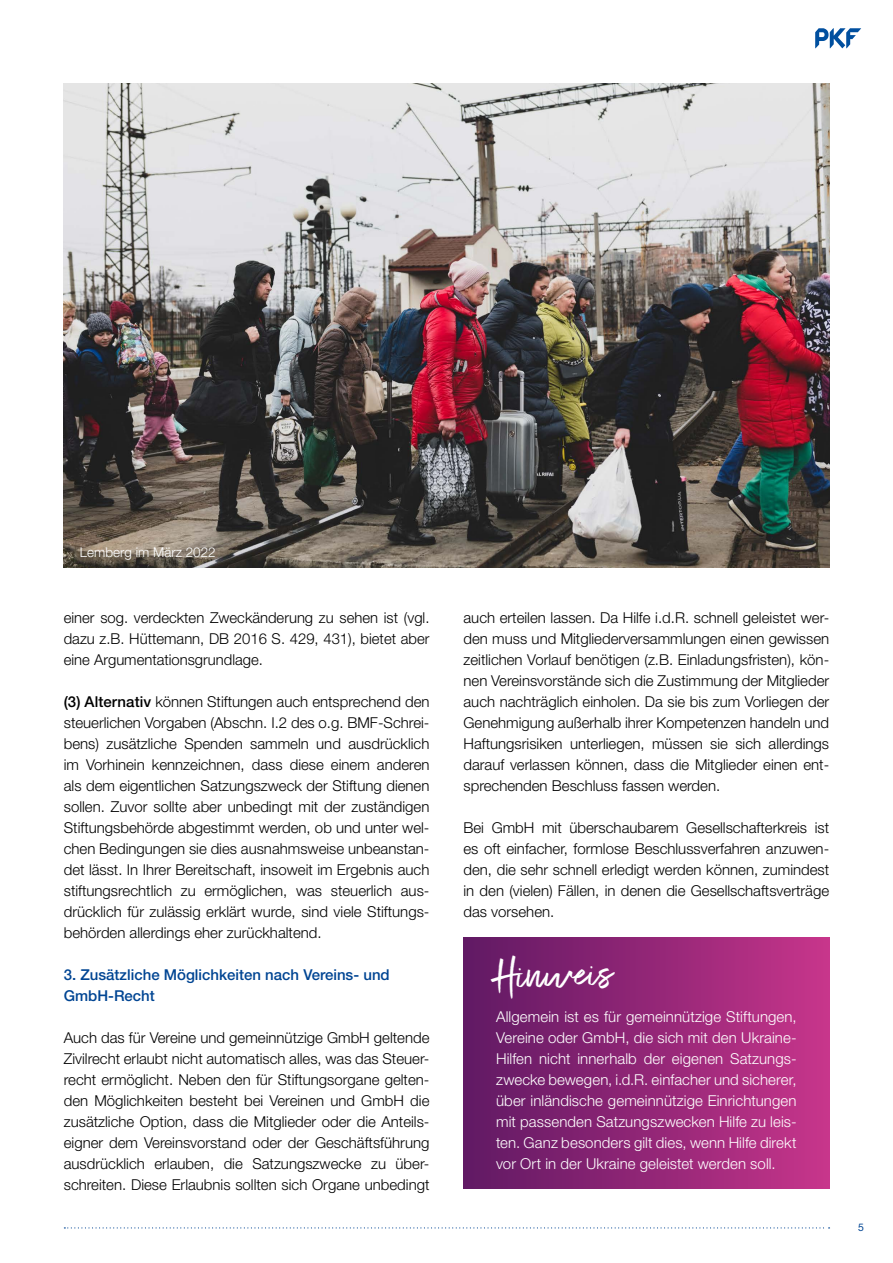
<style>
.page{position:relative;width:893px;height:1263px;background:#fff}
.page>*{position:absolute;margin:0;border:0;box-sizing:border-box;transform-origin:0 0}
.t1{font:46.5px "Exceptional";color:#fff}
.t2{font:300 15px/21px "Helvetica Neue LT";color:#000;text-align:justify}
.t3{font:300 15px/21px "Helvetica Neue LT";letter-spacing:.005em;color:#fff;text-align:justify}
.t4{font:500 15px/21px "Helvetica Neue LT";color:#014593}
.t5{font:300 13.5px "Helvetica Neue LT";color:#fff}
.t6{font:10.5px "Helvetica Neue LT";color:#014593}
.s1{font-weight:500}
</style>
<div class="page">
<svg style="left:815px;top:28px;width:46px;height:20px"></svg>
<svg style="left:64px;top:1227px;width:766px;height:1px"></svg>
<img style="left:64px;top:83px;width:765px;height:485px">
<div style="left:463px;top:938px;width:366px;height:250px;background:linear-gradient(to right,#5f1963,#c6358a)"></div>
<p class="t5" style="left:80px;top:544px;width:137px">Lemberg im März 2022</p>
<p class="t2" style="left:64px;top:606px;width:367px">einer sog. verdeckten Zweckänderung zu sehen ist (vgl. dazu z.B. Hüttemann, DB 2016 S. 429, 431), bietet aber eine Argumentationsgrundlage.</p>
<p class="t2" style="left:64px;top:690px;width:367px"><span class="s1">(3) Alternativ</span> können Stiftungen auch entsprechend den steuerlichen Vorgaben (Abschn. I.2 des o.g. BMF-Schrei&shy;bens) zusätzliche Spenden sammeln und ausdrücklich im Vorhinein kennzeichnen, dass diese einem anderen als dem eigentlichen Satzungszweck der Stiftung dienen sollen. Zuvor sollte aber unbedingt mit der zuständigen Stiftungsbehörde abgestimmt werden, ob und unter wel&shy;chen Bedingungen sie dies ausnahmsweise unbeanstan&shy;det lässt. In Ihrer Bereitschaft, insoweit im Ergebnis auch stiftungsrechtlich zu ermöglichen, was steuerlich aus&shy;drücklich für zulässig erklärt wurde, sind viele Stiftungs&shy;behörden allerdings eher zurückhaltend.</p>
<p class="t4" style="left:64px;top:964px;width:327px">3. Zusätzliche Möglichkeiten nach Vereins- und<br>GmbH-Recht</p>
<p class="t2" style="left:64px;top:1026px;width:367px">Auch das für Vereine und gemeinnützige GmbH geltende Zivilrecht erlaubt nicht automatisch alles, was das Steuer&shy;recht ermöglicht. Neben den für Stiftungsorgane gelten&shy;den Möglichkeiten besteht bei Vereinen und GmbH die zusätzliche Option, dass die Mitglieder oder die Anteils&shy;eigner dem Vereinsvorstand oder der Geschäftsführung ausdrücklich erlauben, die Satzungszwecke zu über&shy;schreiten. Diese Erlaubnis sollten sich Organe unbedingt</p>
<p class="t2" style="left:463px;top:606px;width:367px">auch erteilen lassen. Da Hilfe i.d.R. schnell geleistet wer&shy;den muss und Mitgliederversammlungen einen gewissen zeitlichen Vorlauf benötigen (z.B. Einladungsfristen), kön&shy;nen Vereinsvorstände sich die Zustimmung der Mitglieder auch nachträglich einholen. Da sie bis zum Vorliegen der Genehmigung außerhalb ihrer Kompetenzen handeln und Haftungsrisiken unterliegen, müssen sie sich allerdings darauf verlassen können, dass die Mitglieder einen ent&shy;sprechenden Beschluss fassen werden.</p>
<p class="t2" style="left:463px;top:816px;width:367px">Bei GmbH mit überschaubarem Gesellschafterkreis ist es oft einfacher, formlose Beschlussverfahren anzuwen&shy;den, die sehr schnell erledigt werden können, zumindest in den (vielen) Fällen, in denen die Gesellschaftsverträge das vorsehen.</p>
<h1 class="t1" style="left:495px;top:942px;width:119px;rotate:-2deg">Hinweis</h1>
<p class="t3" style="left:496px;top:1006px;width:302px">Allgemein ist es für gemeinnützige Stiftungen, Vereine oder GmbH, die sich mit den Ukraine-Hilfen nicht innerhalb der eigenen Satzungs&shy;zwecke bewegen, i.d.R. einfacher und sicherer, über inländische gemeinnützige Einrichtungen mit passenden Satzungszwecken Hilfe zu leis&shy;ten. Ganz besonders gilt dies, wenn Hilfe direkt vor Ort in der Ukraine geleistet werden soll.</p>
<p class="t6" style="left:858px;top:1221px;width:7px">5</p>
</div>
